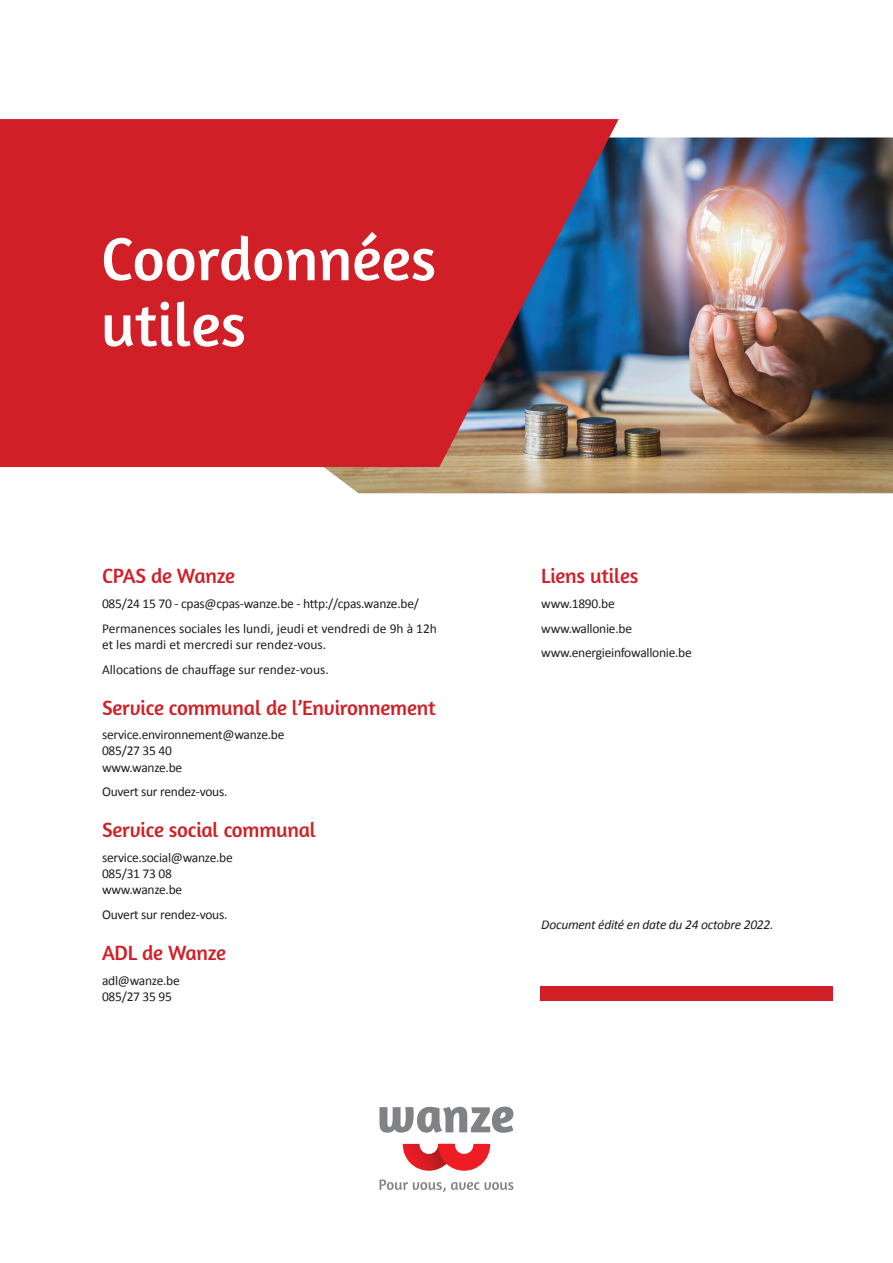
<style>
.page{position:relative;width:893px;height:1263px;background:#fff}
.page>*{position:absolute;margin:0;border:0;box-sizing:border-box;transform-origin:0 0}
.t1{font:61.95px/66px "Amaranth";color:#fff}
.t2{font:21px "Amaranth";letter-spacing:-.01em;color:#d01f26}
.t3{font:13.5px/16.2px "Calibri";letter-spacing:-.02em;color:#231f20}
.t4{font:13.5px/24.8px "Calibri";color:#231f20}
.t5{font:italic 13.5px "Calibri";letter-spacing:-.02em;color:#231f20}
</style>
<div class="page">
<img style="left:292px;top:137px;width:601px;height:356px">
<svg style="left:379px;top:1107px;width:134px;height:26px"></svg>
<svg style="left:403px;top:1144px;width:87px;height:27px"></svg>
<svg style="left:379px;top:1179px;width:134px;height:13px"></svg>
<svg style="left:0;top:119px;width:619px;height:348px;background:#bc2932"></svg>
<div style="left:541px;top:986px;width:292px;height:15px;background:#d01f26"></div>
<h1 class="t1" style="left:101px;top:225px;width:337px">Coordonnées utiles</h1>
<h2 class="t2" style="left:102px;top:564px;width:135px">CPAS de Wanze</h2>
<p class="t4" style="left:102px;top:590px;width:336px">085/24 15 70 - cpas@cpas-wanze.be - http://cpas.wanze.be/<br>Permanences sociales les lundi, jeudi et vendredi de 9h à 12h</p>
<p class="t4" style="left:102px;top:631px;width:228px">et les mardi et mercredi sur rendez-vous.<br>Allocations de chauffage sur rendez-vous.</p>
<h2 class="t2" style="left:102px;top:695px;width:335px">Service communal de l’Environnement</h2>
<p class="t3" style="left:102px;top:726px;width:184px">service.environnement@wanze.be<br>085/27 35 40<br>www.wanze.be</p>
<p class="t3" style="left:102px;top:783px;width:127px">Ouvert sur rendez-vous.</p>
<h2 class="t2" style="left:102px;top:818px;width:215px">Service social communal</h2>
<p class="t3" style="left:102px;top:849px;width:132px">service.social@wanze.be<br>085/31 73 08 www.wanze.be</p>
<p class="t3" style="left:102px;top:906px;width:127px">Ouvert sur rendez-vous.</p>
<h2 class="t2" style="left:102px;top:941px;width:126px">ADL de Wanze</h2>
<p class="t3" style="left:102px;top:972px;width:79px">adl@wanze.be<br>085/27 35 95</p>
<h2 class="t2" style="left:541px;top:564px;width:99px">Liens utiles</h2>
<p class="t3" style="left:541px;top:590px;width:152px;line-height:24.8px">www.1890.be www.wallonie.be www.energieinfowallonie.be</p>
<p class="t5" style="left:541px;top:916px;width:234px">Document édité en date du 24 octobre 2022.</p>
</div>
